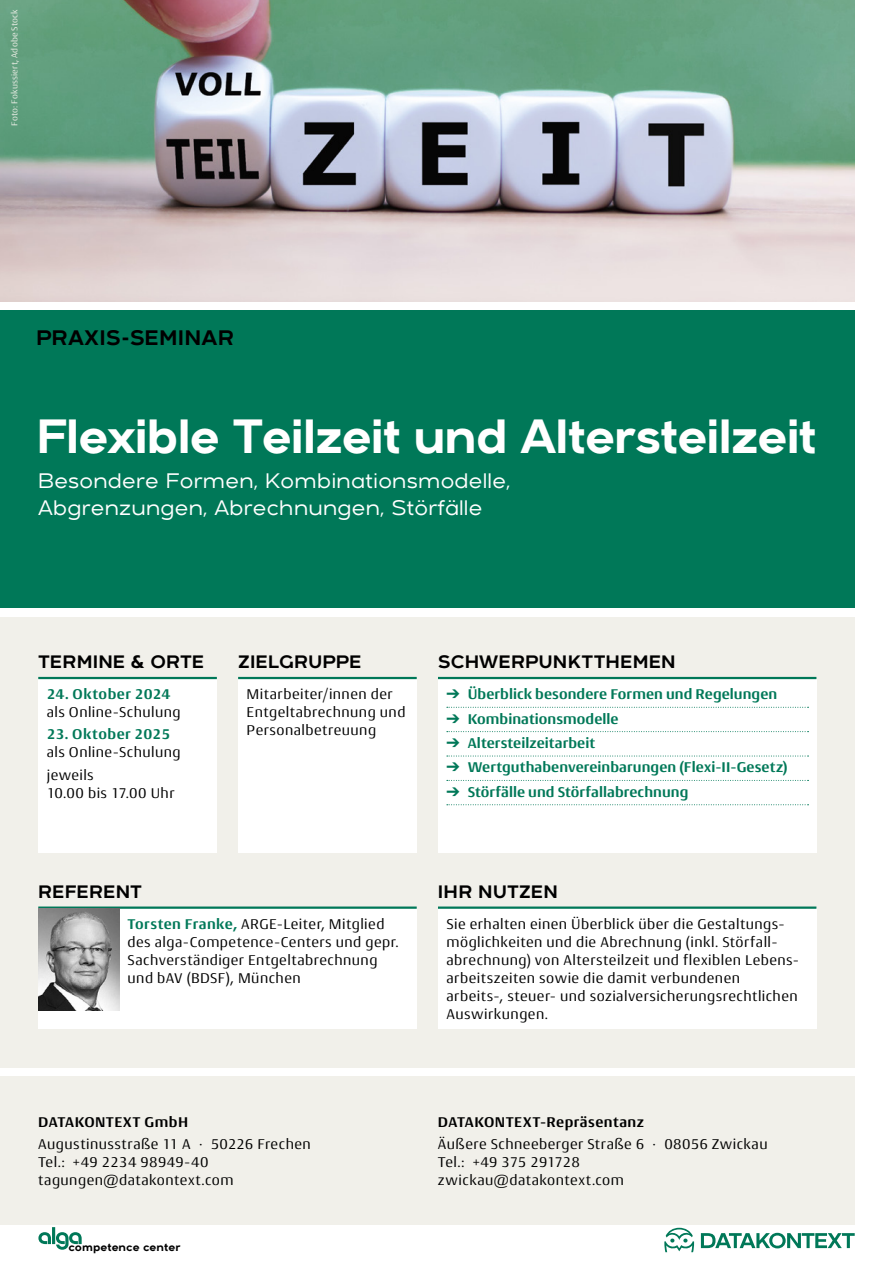
<style>
.page{position:relative;width:893px;height:1263px;background:#fff}
.page>*{position:absolute;margin:0;border:0;box-sizing:border-box;transform-origin:0 0}
.t1{font:700 48px "Arkibal";letter-spacing:-.03em;color:#fff}
.t2{font:500 21px/27px "Arkibal";letter-spacing:.01em;color:#fff}
.t3{font:700 21px "Arkibal";letter-spacing:.01em;color:#000}
.t4{font:700 18px "Arkibal";letter-spacing:.01em;color:#000}
.t5{font:15px/18px "Conto";letter-spacing:.03em;color:#000}
.t6{font:700 15px "Conto";letter-spacing:.005em;color:#007858}
.t7{font:700 15px "Conto";letter-spacing:.03em;color:#000}
.t8{font:700 15px "Conto";letter-spacing:.03em;color:#007858}
.t9{font:700 11.1px "Arkibal";color:#000}
.t10{font:9px "Conto";letter-spacing:.02em;color:#f1f0ea}
.s1{font-weight:700;color:#007858}
</style>
<div class="page">
<div style="left:0;top:617px;width:855px;height:450px;background:#f1f0ea"></div>
<div style="left:0;top:1076px;width:855px;height:149px;background:#f1f0ea"></div>
<svg style="left:664px;top:1228px;width:30px;height:24px"></svg>
<svg style="left:701px;top:1233px;width:154px;height:15px"></svg>
<svg style="left:38px;top:1227px;width:44px;height:23px"></svg>
<img style="left:0;top:0;width:855px;height:302px">
<div style="left:0;top:310px;width:855px;height:298px;background:#007858"></div>
<div style="left:438px;top:909px;width:378px;height:120px;background:#fff"></div>
<hr style="left:438px;top:906px;width:378px;height:3px;background:#007858">
<div style="left:38px;top:909px;width:379px;height:120px;background:#fff"></div>
<hr style="left:38px;top:906px;width:379px;height:3px;background:#007858">
<img style="left:38px;top:909px;width:81px;height:102px">
<div style="left:38px;top:679px;width:179px;height:174px;background:#fff"></div>
<hr style="left:38px;top:677px;width:179px;height:2px;background:#007858">
<div style="left:238px;top:679px;width:179px;height:174px;background:#fff"></div>
<hr style="left:238px;top:677px;width:179px;height:2px;background:#007858">
<div style="left:438px;top:679px;width:378px;height:174px;background:#fff"></div>
<svg style="left:447px;top:707px;width:361px;height:1px"></svg>
<svg style="left:447px;top:731px;width:361px;height:1px"></svg>
<svg style="left:447px;top:756px;width:361px;height:1px"></svg>
<svg style="left:447px;top:780px;width:361px;height:1px"></svg>
<svg style="left:447px;top:804px;width:361px;height:1px"></svg>
<hr style="left:438px;top:677px;width:378px;height:2px;background:#007858">
<p class="t10" style="left:9px;top:126px;width:118px;rotate:-90deg">Foto: Fokussiert, Adobe Stock</p>
<h2 class="t3" style="left:36px;top:323px;width:200px">PRAXIS-SEMINAR</h2>
<h1 class="t1" style="left:36px;top:401px;width:783px">Flexible Teilzeit und Altersteilzeit</h1>
<h2 class="t2" style="left:38px;top:467px;width:474px">Besondere Formen, Kombinationsmodelle,<br>Abgrenzungen, Abrechnungen, Störfälle</h2>
<p class="t4" style="left:38px;top:649px;width:167px">TERMINE &amp; ORTE</p>
<p class="t4" style="left:238px;top:649px;width:125px">ZIELGRUPPE</p>
<p class="t4" style="left:438px;top:649px;width:239px">SCHWERPUNKTTHEMEN</p>
<p class="t8" style="left:47px;top:684px;width:125px">24. Oktober 2024</p>
<p class="t5" style="left:47px;top:703px;width:135px">als Online-Schulung</p>
<p class="t8" style="left:47px;top:725px;width:125px">23. Oktober 2025</p>
<p class="t5" style="left:47px;top:741px;width:135px;line-height:22.2px">als Online-Schulung jeweils</p>
<p class="t5" style="left:47px;top:783px;width:129px">10.00 bis 17.00 Uhr</p>
<p class="t5" style="left:247px;top:685px;width:160px">Mitarbeiter/innen der<br>Entgeltabrechnung und<br>Personalbetreuung</p>
<p class="t6" style="left:446px;top:684px;width:332px">➔ Überblick besondere Formen und Regelungen</p>
<p class="t6" style="left:446px;top:709px;width:174px">➔ Kombinationsmodelle</p>
<p class="t6" style="left:446px;top:733px;width:150px">➔ Altersteilzeitarbeit</p>
<p class="t6" style="left:446px;top:758px;width:343px">➔ Wertguthabenvereinbarungen (Flexi-II-Gesetz)</p>
<p class="t6" style="left:446px;top:782px;width:243px">➔ Störfälle und Störfallabrechnung</p>
<p class="t4" style="left:38px;top:879px;width:105px">REFERENT</p>
<p class="t4" style="left:438px;top:879px;width:121px">IHR NUTZEN</p>
<p class="t5" style="left:128px;top:914px;width:273px"><span class="s1">Torsten Franke,</span> ARGE-Leiter, Mitglied des alga-Competence-Centers und gepr.<br>Sachverständiger Entgeltabrechnung und bAV (BDSF), München</p>
<p class="t5" style="left:446px;top:914px;width:354px">Sie erhalten einen Überblick über die Gestaltungs&shy;möglichkeiten und die Abrechnung (inkl. Störfall&shy;abrechnung) von Altersteilzeit und flexiblen Lebens&shy;arbeitszeiten sowie die damit verbundenen arbeits-, steuer- und sozialversicherungsrechtlichen Auswirkungen.</p>
<p class="t7" style="left:38px;top:1112px;width:151px">DATAKONTEXT GmbH</p>
<p class="t5" style="left:38px;top:1134px;width:274px">Augustinusstraße 11 A · 50226 Frechen<br>Tel.: +49 2234 98949-40 tagungen@datakontext.com</p>
<p class="t9" style="left:68px;top:1239px;width:114px">competence center</p>
<p class="t7" style="left:438px;top:1112px;width:208px">DATAKONTEXT-Repräsentanz</p>
<p class="t5" style="left:438px;top:1134px;width:331px">Äußere Schneeberger Straße 6 · 08056 Zwickau<br>Tel.: +49 375 291728 zwickau@datakontext.com</p>
</div>
